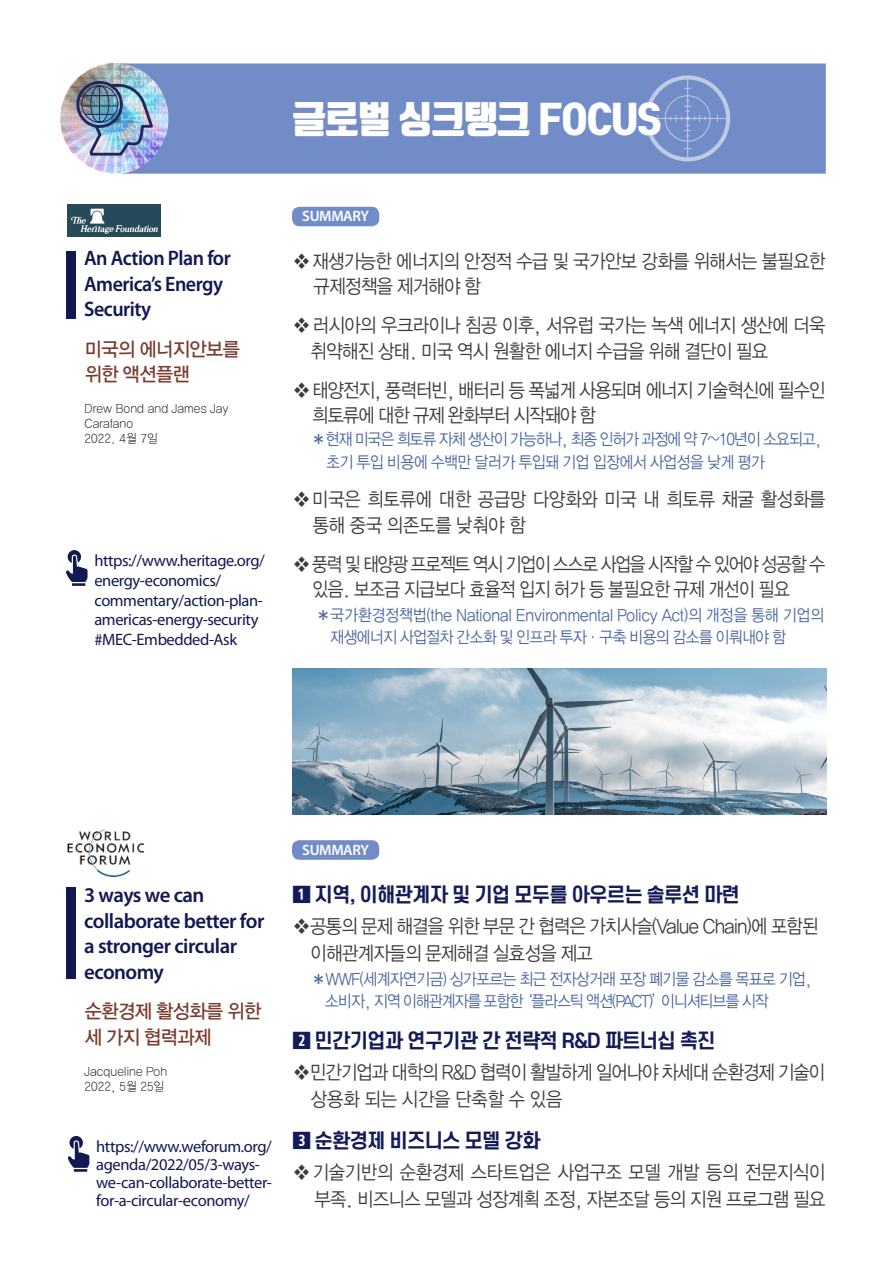
<style>
.page{position:relative;width:893px;height:1263px;background:#fff}
.page>*{position:absolute;margin:0;border:0;box-sizing:border-box;transform-origin:0 0}
.t1{font:900 37.05px "Tmon Monsori";letter-spacing:-.025em;color:#fff}
.t2{font:600 21px/25.5px "Myriad Pro";letter-spacing:-.025em;color:#121851}
.t3{font:600 21px/25.5px "Myriad Pro";letter-spacing:-.025em;color:#121851;scale:.95 1}
.t4{font:19.5px "YDYGO125";letter-spacing:-.1em;color:#3e3a39;scale:.95 1}
.t5{font:19.5px "YDYGO125";letter-spacing:-.1em;color:#3e3a39;scale:.9 1}
.t6{font:19.5px "YDYGO125";letter-spacing:-.12em;color:#3e3a39;scale:.95 1}
.t7{font:700 19.5px "S Core Dream 6";letter-spacing:-.05em;color:#151a59}
.t8{font:19.5px "YDYGO125";letter-spacing:-.14em;color:#3e3a39;scale:.95 1}
.t9{font:19.5px/25.5px "YDYGO135";letter-spacing:-.1em;color:#7a3c2f;scale:.95 1}
.t10{font:19.5px "YDYGO125";letter-spacing:-.08em;color:#3e3a39;scale:.95 1}
.t11{font:19.5px "YDYGO125";letter-spacing:-.1em;color:#3e3a39;scale:.87 1}
.t12{font:19.5px "YDYGO125";letter-spacing:-.12em;color:#3e3a39;scale:.9 1}
.t13{font:19.5px "YDYGO125";letter-spacing:-.075em;color:#3e3a39;scale:.9 1}
.t14{font:19.5px "YDYGO125";letter-spacing:-.08em;color:#3e3a39;scale:.9 1}
.t15{font:16.5px/18px "Myriad Pro";letter-spacing:-.025em;color:#121851}
.t16{font:16.5px "YDYGO125";letter-spacing:-.11em;color:#4d66a2;scale:.9 1}
.t17{font:16.5px "YDYGO125";letter-spacing:-.075em;color:#4d66a2;scale:.95 1}
.t18{font:16.5px "YDYGO125";letter-spacing:-.13em;color:#4d66a2;scale:.95 1}
.t19{font:16.5px "YDYGO125";letter-spacing:-.11em;color:#4d66a2;scale:.95 1}
.t20{font:16.5px "YDYGO125";letter-spacing:-.13em;color:#4d66a2;scale:.9 1}
.t21{font:600 15px "Myriad Pro";letter-spacing:-.025em;color:#fff}
.t22{font:12px/15px "YDYGO115";letter-spacing:-.05em;color:#000;scale:.95 1}
</style>
<div class="page">
<img style="left:60px;top:62px;width:112px;height:112px">
<img style="left:75px;top:80px;width:46px;height:77px">
<hr style="left:84px;top:95px;width:32px;height:1px;background:#232658">
<div style="left:121px;top:64px;width:705px;height:110px;background:#718cc7"></div>
<svg style="left:645px;top:73px;width:87px;height:90px;background:#7d96cb"></svg>
<div style="left:67px;top:251px;width:9px;height:67px;background:#121851"></div>
<div style="left:67px;top:887px;width:9px;height:92px;background:#121851"></div>
<svg style="left:66px;top:550px;width:22px;height:36px"></svg>
<svg style="left:68px;top:1136px;width:21px;height:36px"></svg>
<div style="left:292px;top:207px;width:87px;height:19px;background:#718cc7;border-radius:8px"></div>
<div style="left:292px;top:840px;width:87px;height:20px;background:#718cc7;border-radius:8px"></div>
<img style="left:67px;top:204px;width:94px;height:32px">
<img style="left:67px;top:829px;width:77px;height:48px">
<img style="left:292px;top:669px;width:534px;height:146px">
<p class="t1" style="left:292px;top:98px;width:371px">글로벌 싱크탱크 FOCUS</p>
<p class="t3" style="left:84px;top:245px;width:156px">An Action Plan for<br>America’s Energy<br>Security</p>
<p class="t9" style="left:84px;top:336px;width:166px">미국의 에너지안보를</p>
<p class="t9" style="left:84px;top:362px;width:114px">위한 액션플랜</p>
<p class="t22" style="left:84px;top:400px;width:154px">Drew Bond and James Jay<br>Carafano</p>
<p class="t22" style="left:84px;top:430px;width:79px">2022. 4월 7일</p>
<p class="t15" style="left:94px;top:551px;width:172px">https://www.heritage.org/</p>
<p class="t15" style="left:94px;top:571px;width:128px">energy-economics/</p>
<p class="t15" style="left:94px;top:591px;width:170px">commentary/action-plan-</p>
<p class="t15" style="left:94px;top:611px;width:165px">americas-energy-security</p>
<p class="t15" style="left:94px;top:630px;width:144px">#MEC-Embedded-Ask</p>
<p class="t21" style="left:302px;top:207px;width:68px">SUMMARY</p>
<p class="t4" style="left:292px;top:248px;width:563px">❖ 재생가능한 에너지의 안정적 수급 및 국가안보 강화를 위해서는 불필요한</p>
<p class="t5" style="left:313px;top:273px;width:189px">규제정책을 제거해야 함</p>
<p class="t4" style="left:292px;top:312px;width:563px">❖ 러시아의 우크라이나 침공 이후, 서유럽 국가는 녹색 에너지 생산에 더욱</p>
<p class="t5" style="left:310px;top:338px;width:511px">취약해진 상태. 미국 역시 원활한 에너지 수급을 위해 결단이 필요</p>
<p class="t6" style="left:292px;top:377px;width:563px">❖ 태양전지, 풍력터빈, 배터리 등 폭넓게 사용되며 에너지 기술혁신에 필수인</p>
<p class="t12" style="left:312px;top:402px;width:318px">희토류에 대한 규제 완화부터 시작돼야 함</p>
<p class="t18" style="left:311px;top:428px;width:539px">✽현재 미국은 희토류 자체 생산이 가능하나, 최종 인허가 과정에 약 7~10년이 소요되고,</p>
<p class="t16" style="left:326px;top:451px;width:490px">초기 투입 비용에 수백만 달러가 투입돼 기업 입장에서 사업성을 낮게 평가</p>
<p class="t10" style="left:292px;top:486px;width:563px">❖ 미국은 희토류에 대한 공급망 다양화와 미국 내 희토류 채굴 활성화를</p>
<p class="t14" style="left:312px;top:512px;width:239px">통해 중국 의존도를 낮춰야 함</p>
<p class="t8" style="left:292px;top:551px;width:563px">❖ 풍력 및 태양광 프로젝트 역시 기업이 스스로 사업을 시작할 수 있어야 성공할 수</p>
<p class="t11" style="left:312px;top:576px;width:551px">있음. 보조금 지급보다 효율적 입지 허가 등 불필요한 규제 개선이 필요</p>
<p class="t17" style="left:315px;top:604px;width:537px">✽국가환경정책법(the National Environmental Policy Act)의 개정을 통해 기업의</p>
<p class="t16" style="left:330px;top:626px;width:509px">재생에너지 사업절차 간소화 및 인프라 투자·구축 비용의 감소를 이뤄내야 함</p>
<p class="t2" style="left:84px;top:882px;width:182px">3 ways we can collaborate better for a stronger circular economy</p>
<p class="t9" style="left:84px;top:999px;width:189px">순환경제 활성화를 위한 세 가지 협력과제</p>
<p class="t22" style="left:84px;top:1063px;width:89px">Jacqueline Poh</p>
<p class="t22" style="left:84px;top:1078px;width:86px">2022, 5월 25일</p>
<p class="t15" style="left:96px;top:1137px;width:177px">https://www.weforum.org/ agenda/2022/05/3-ways-</p>
<p class="t15" style="left:96px;top:1173px;width:177px">we-can-collaborate-better&shy;for-a-circular-economy/</p>
<p class="t21" style="left:302px;top:840px;width:68px">SUMMARY</p>
<p class="t7" style="left:315px;top:881px;width:427px">지역, 이해관계자 및 기업 모두를 아우르는 솔루션 마련</p>
<p class="t4" style="left:292px;top:913px;width:556px">❖ 공통의 문제 해결을 위한 부문 간 협력은 가치사슬(Value Chain)에 포함된</p>
<p class="t5" style="left:310px;top:940px;width:316px">이해관계자들의 문제해결 실효성을 제고</p>
<p class="t19" style="left:311px;top:967px;width:529px">✽WWF(세계자연기금) 싱가포르는 최근 전자상거래 포장 폐기물 감소를 목표로 기업,</p>
<p class="t20" style="left:324px;top:990px;width:496px">소비자, 지역 이해관계자를 포함한 ‘플라스틱 액션(PACT)’이니셔티브를 시작</p>
<p class="t7" style="left:315px;top:1026px;width:403px">민간기업과 연구기관 간 전략적 R&amp;D 파트너십 촉진</p>
<p class="t6" style="left:292px;top:1058px;width:563px">❖ 민간기업과 대학의 R&amp;D 협력이 활발하게 일어나야 차세대 순환경제 기술이</p>
<p class="t13" style="left:310px;top:1085px;width:282px">상용화 되는 시간을 단축할 수 있음</p>
<p class="t7" style="left:315px;top:1127px;width:227px">순환경제 비즈니스 모델 강화</p>
<p class="t4" style="left:292px;top:1159px;width:563px">❖ 기술기반의 순환경제 스타트업은 사업구조 모델 개발 등의 전문지식이</p>
<p class="t5" style="left:314px;top:1186px;width:571px">부족. 비즈니스 모델과 성장계획 조정, 자본조달 등의 지원 프로그램 필요</p>
</div>
